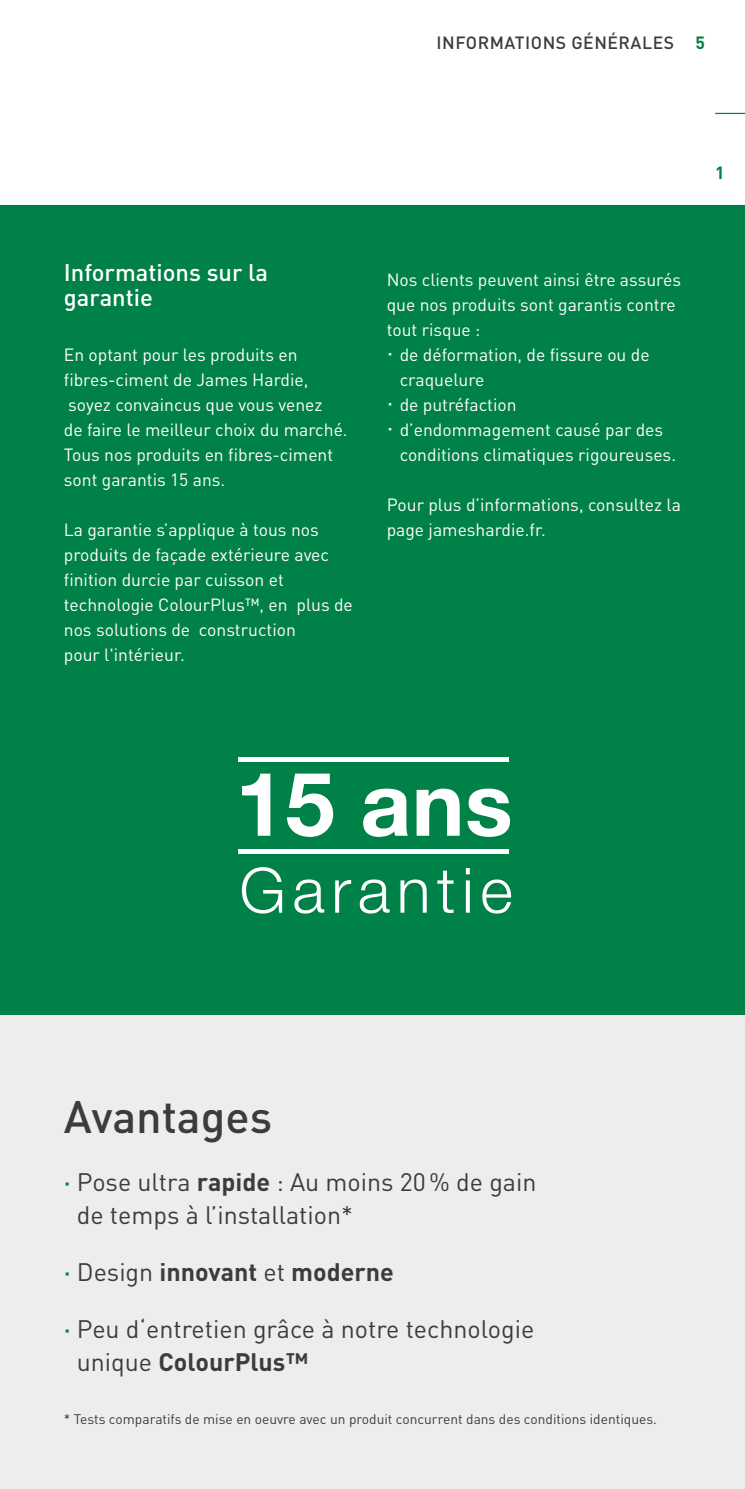
<style>
.page{position:relative;width:745px;height:1489px;background:#fff}
.page>*{position:absolute;margin:0;border:0;box-sizing:border-box;transform-origin:0 0}
.t1{font:700 88.75px "Helvetica Neue";color:#fff}
.t2{font:300 62.5px "Helvetica Neue";letter-spacing:.105em;color:#fff}
.Copy{font:500 45px "DIN Pro";color:#3c3c3b}
.Copy-2{font:25px/33.2px "DIN Pro";color:#3c3c3b}
.Copy-3{font:700 25px "DIN Pro";color:#3c3c3b}
.Subheadline{font:500 23.75px/25px "DIN Pro";color:#fff}
.Copytext{font:17.5px/25px "DIN Pro";color:#fff}
.t3{font:500 17.5px "DIN Pro";letter-spacing:.03em;color:#3c3c3b}
.t4{font:700 17.5px "DIN Pro";color:#008148}
.Copytext-2{font:13.75px "DIN Pro";color:#3c3c3b}
.s1{font-weight:700;color:#008148}
.s2{font-size:25px}
.s3{font-weight:500;color:#008148}
.s4{font-weight:700}
.s5{font-weight:400}
</style>
<div class="page">
<div style="left:0;top:1015px;width:744px;height:473px;background:#ededed"></div>
<div style="left:0;top:206px;width:744px;height:809px;background:#008148"></div>
<hr style="left:238px;top:849px;width:270px;height:4px;background:#fff">
<div style="left:238px;top:757px;width:270px;height:5px;background:#fff"></div>
<hr style="left:714px;top:113px;width:30px;height:1px;background:#008148">
<p class="t3" style="left:436px;top:28px;width:270px">INFORMATIONS GÉNÉRALES <span class="s1">5</span></p>
<p class="Subheadline" style="left:64px;top:257px;width:206px">Informations sur la garantie</p>
<p class="Copytext" style="left:64px;top:340px;width:285px">En optant pour les produits en fibres-ciment de James Hardie, soyez convaincus que vous venez<br>de faire le meilleur choix du marché.<br>Tous nos produits en fibres-ciment sont garantis 15 ans.</p>
<p class="Copytext" style="left:64px;top:515px;width:290px">La garantie s’applique à tous nos produits de façade extérieure avec finition durcie par cuisson et technologie ColourPlus™, en plus de nos solutions de construction<br>pour l'intérieur.</p>
<p class="Copytext" style="left:386px;top:265px;width:296px">Nos clients peuvent ainsi être assurés que nos produits sont garantis contre tout risque :</p>
<p class="Copytext" style="left:399px;top:340px;width:251px;text-indent:-13px"><span class="s2">·</span> de déformation, de fissure ou de craquelure</p>
<p class="Copytext" style="left:386px;top:390px;width:131px"><span class="s2">·</span> de putréfaction</p>
<p class="Copytext" style="left:399px;top:415px;width:278px;text-indent:-13px"><span class="s2">·</span> d’endommagement causé par des conditions climatiques rigoureuses.</p>
<p class="Copytext" style="left:386px;top:490px;width:295px">Pour plus d’informations, consultez la page jameshardie.fr.</p>
<p class="t4" style="left:714px;top:158px;width:11px">1</p>
<p class="t1" style="left:235px;top:734px;width:278px">15 ans</p>
<p class="t2" style="left:239px;top:840px;width:274px">Garantie</p>
<p class="Copy" style="left:64px;top:1080px;width:210px">Avantages</p>
<p class="Copy-2" style="left:77px;top:1162px;width:461px;text-indent:-13px"><span class="s3">·</span> Pose ultra <span class="s4">rapide</span> : Au moins 20% de gain de temps à l’installation*</p>
<p class="Copy-3" style="left:64px;top:1250px;width:331px"><span class="s3">·</span> <span class="s5">Design</span> innovant <span class="s5">et</span> moderne</p>
<p class="Copy-2" style="left:77px;top:1309px;width:459px;text-indent:-13px"><span class="s3">·</span> Peu d‘entretien grâce à notre technologie unique <span class="s4">ColourPlus™</span></p>
<p class="Copytext-2" style="left:64px;top:1408px;width:594px">* Tests comparatifs de mise en oeuvre avec un produit concurrent dans des conditions identiques.</p>
</div>
